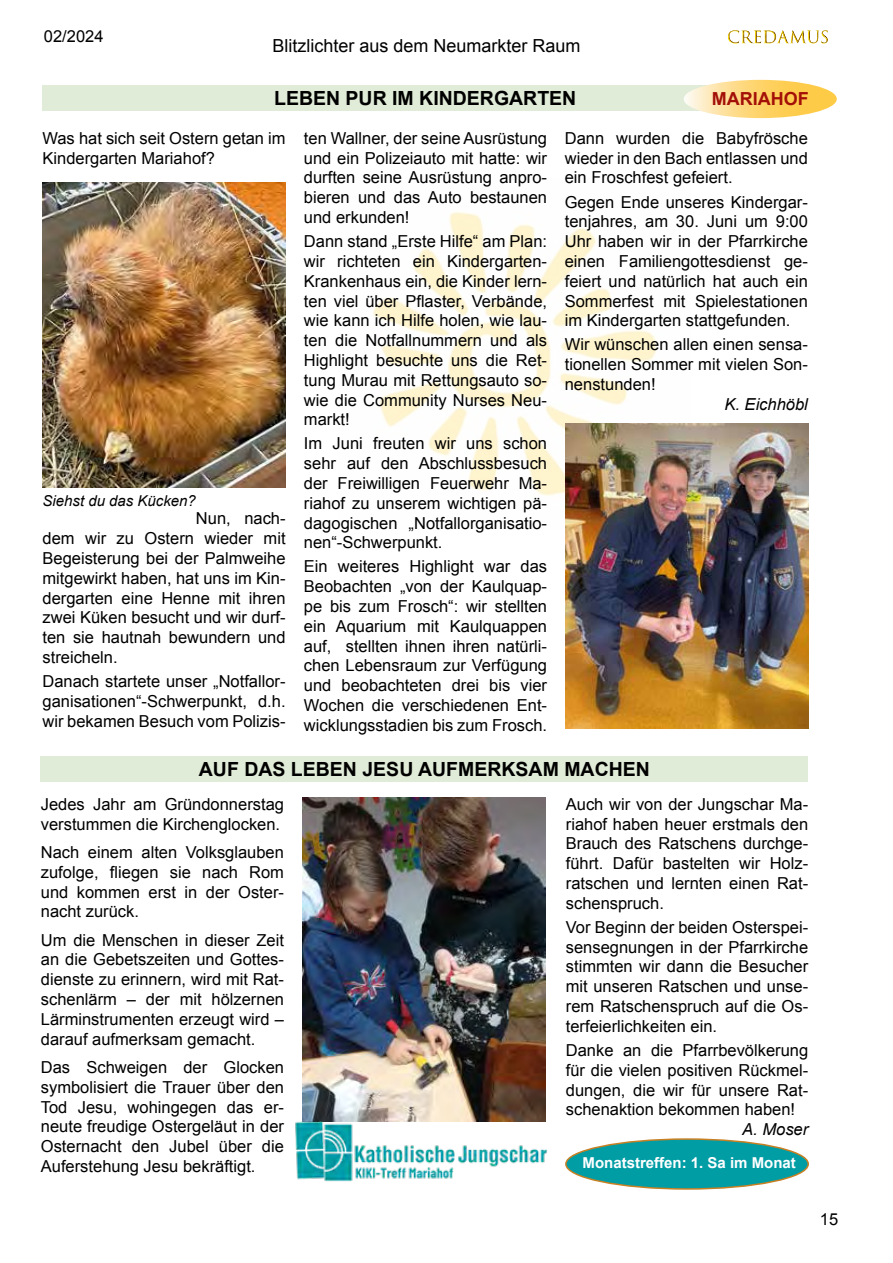
<style>
.page{position:relative;width:893px;height:1263px;background:#fff}
.page>*{position:absolute;margin:0;border:0;box-sizing:border-box;transform-origin:0 0}
.t1{font:700 19.5px "Arial";color:#000}
.t2{font:18px "Arial";color:#000}
.t3{font:700 18px "Arial";color:#a31008}
.t4{font:16.5px/19.8px "Arial";color:#000;text-align:justify}
.t5{font:italic 16.5px "Arial";color:#000}
.t6{font:700 15px "Arial";color:#fff}
.t7{font:italic 15px "Arial";color:#000}
</style>
<div class="page">
<svg style="left:728px;top:30px;width:100px;height:14px"></svg>
<img style="left:372px;top:212px;width:285px;height:284px">
<div style="left:41px;top:756px;width:767px;height:26px;background:#e0ecd7"></div>
<div style="left:43px;top:85px;width:765px;height:26px;background:#e0ecd7"></div>
<svg style="left:684px;top:80px;width:153px;height:38px"></svg>
<div style="left:566px;top:1139px;width:242px;height:50px;background:#009da5;border-radius:50%"></div>
<div style="left:565px;top:1138px;width:244px;height:52px;border:2px solid #c88023;border-radius:50%"></div>
<img style="left:43px;top:182px;width:243px;height:306px">
<img style="left:565px;top:423px;width:243px;height:306px">
<img style="left:303px;top:798px;width:243px;height:319px">
<img style="left:295px;top:1117px;width:252px;height:65px">
<p class="t4" style="left:44px;top:27px;width:61px">02/2024</p>
<p class="t2" style="left:272px;top:34px;width:310px">Blitzlichter aus dem Neumarkter Raum</p>
<p class="t1" style="left:274px;top:86px;width:304px">LEBEN PUR IM KINDERGARTEN</p>
<p class="t3" style="left:712px;top:87px;width:98px">MARIAHOF</p>
<p class="t4" style="left:565px;top:128px;width:245px">Dann wurden die Babyfrösche wieder in den Bach entlassen und ein Froschfest gefeiert.</p>
<p class="t4" style="left:565px;top:192px;width:245px">Gegen Ende unseres Kindergar&shy;tenjahres, am 30. Juni um 9:00<br>Uhr haben wir in der Pfarrkirche einen Familiengottesdienst ge&shy;feiert und natürlich hat auch ein Sommerfest mit Spielestationen im Kindergarten stattgefunden.</p>
<p class="t4" style="left:565px;top:335px;width:245px">Wir wünschen allen einen sensa&shy;tionellen Sommer mit vielen Son&shy;nenstunden!</p>
<p class="t5" style="left:724px;top:393px;width:85px">K. Eichhöbl</p>
<p class="t4" style="left:43px;top:128px;width:245px">Was hat sich seit Ostern getan im<br>Kindergarten Mariahof?</p>
<p class="t4" style="left:304px;top:128px;width:245px">ten Wallner, der seine Ausrüstung und ein Polizeiauto mit hatte: wir durften seine Ausrüstung anpro&shy;bieren und das Auto bestaunen und erkunden!</p>
<p class="t4" style="left:304px;top:232px;width:245px">Dann stand „Erste Hilfe“ am Plan: wir richteten ein Kindergarten-Krankenhaus ein, die Kinder lern&shy;ten viel über Pflaster, Verbände, wie kann ich Hilfe holen, wie lau&shy;ten die Notfallnummern und als Highlight besuchte uns die Ret&shy;tung Murau mit Rettungsauto so&shy;wie die Community Nurses Neu&shy;markt!</p>
<p class="t4" style="left:304px;top:434px;width:245px">Im Juni freuten wir uns schon sehr auf den Abschlussbesuch der Freiwilligen Feuerwehr Ma&shy;riahof zu unserem wichtigen pä&shy;dagogischen „Notfallorganisatio&shy;nen“-Schwerpunkt.</p>
<p class="t4" style="left:304px;top:557px;width:245px">Ein weiteres Highlight war das Beobachten „von der Kaulquap&shy;pe bis zum Frosch“: wir stellten ein Aquarium mit Kaulquappen auf, stellten ihnen ihren natürli&shy;chen Lebensraum zur Verfügung und beobachteten drei bis vier Wochen die verschiedenen Ent&shy;wicklungsstadien bis zum Frosch.</p>
<p class="t7" style="left:43px;top:491px;width:155px">Siehst du das Kücken?</p>
<p class="t4" style="left:43px;top:509px;width:245px;text-indent:153px">Nun, nach&shy;dem wir zu Ostern wieder mit Begeisterung bei der Palmweihe mitgewirkt haben, hat uns im Kin&shy;dergarten eine Henne mit ihren zwei Küken besucht und wir durf&shy;ten sie hautnah bewundern und streicheln.</p>
<p class="t4" style="left:43px;top:671px;width:245px">Danach startete unser „Notfallor&shy;ganisationen“-Schwerpunkt, d.h. wir bekamen Besuch vom Polizis-</p>
<p class="t1" style="left:199px;top:756px;width:453px">AUF DAS LEBEN JESU AUFMERKSAM MACHEN</p>
<p class="t4" style="left:41px;top:794px;width:245px">Jedes Jahr am Gründonnerstag verstummen die Kirchenglocken.</p>
<p class="t4" style="left:41px;top:842px;width:245px">Nach einem alten Volksglauben zufolge, fliegen sie nach Rom und kommen erst in der Oster&shy;nacht zurück.</p>
<p class="t4" style="left:41px;top:930px;width:245px">Um die Menschen in dieser Zeit an die Gebetszeiten und Gottes&shy;dienste zu erinnern, wird mit Rat&shy;schenlärm – der mit hölzernen Lärminstrumenten erzeugt wird – darauf aufmerksam gemacht.</p>
<p class="t4" style="left:41px;top:1057px;width:245px">Das Schweigen der Glocken symbolisiert die Trauer über den Tod Jesu, wohingegen das er&shy;neute freudige Ostergeläut in der Osternacht den Jubel über die Auferstehung Jesu bekräftigt.</p>
<p class="t4" style="left:566px;top:794px;width:244px">Auch wir von der Jungschar Ma&shy;riahof haben heuer erstmals den Brauch des Ratschens durchge&shy;führt. Dafür bastelten wir Holz&shy;ratschen und lernten einen Rat&shy;schenspruch.</p>
<p class="t4" style="left:566px;top:917px;width:244px">Vor Beginn der beiden Osterspei&shy;sensegnungen in der Pfarrkirche stimmten wir dann die Besucher mit unseren Ratschen und unse&shy;rem Ratschenspruch auf die Os&shy;terfeierlichkeiten ein.</p>
<p class="t4" style="left:566px;top:1040px;width:244px">Danke an die Pfarrbevölkerung für die vielen positiven Rückmel&shy;dungen, die wir für unsere Rat&shy;schenaktion bekommen haben!</p>
<p class="t5" style="left:742px;top:1119px;width:68px">A. Moser</p>
<p class="t6" style="left:583px;top:1153px;width:215px">Monatstreffen: 1. Sa im Monat</p>
<p class="t4" style="left:820px;top:1210px;width:20px">15</p>
</div>
